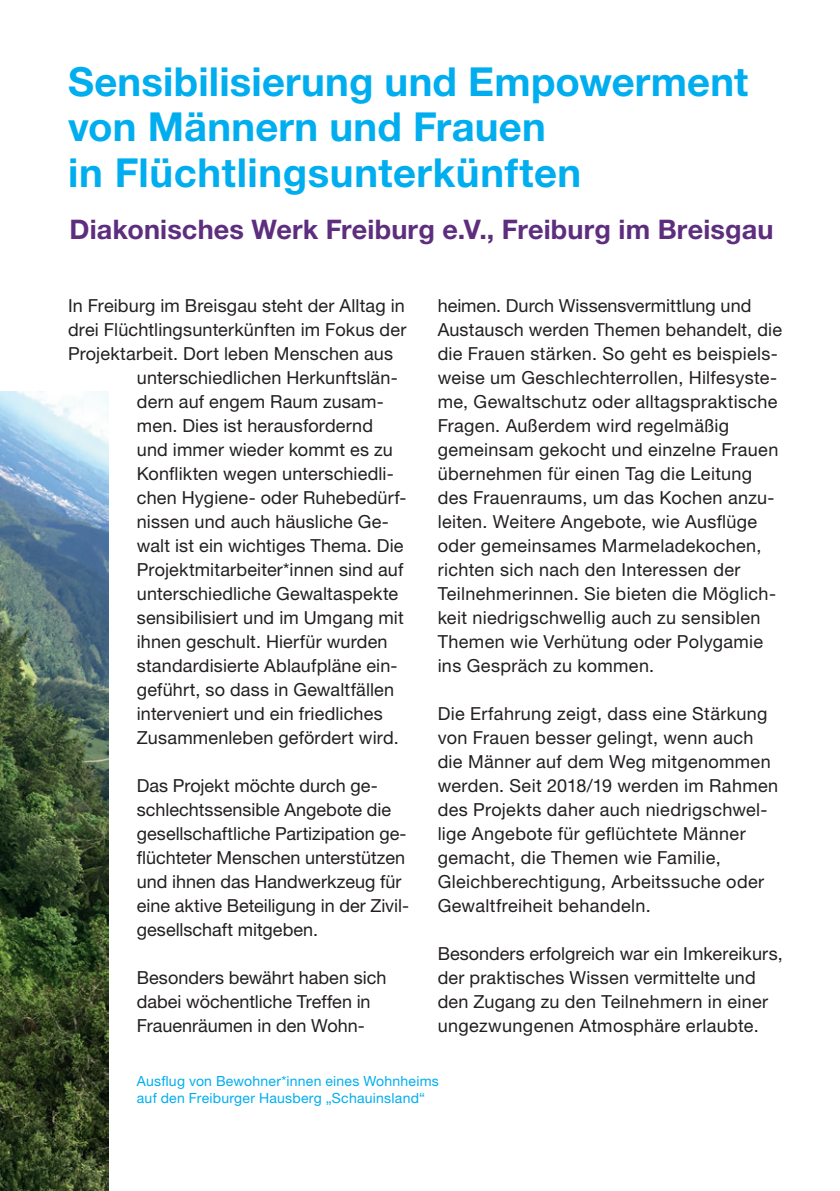
<style>
.page{position:relative;width:840px;height:1191px;background:#fff}
.page>*{position:absolute;margin:0;border:0;box-sizing:border-box;transform-origin:0 0}
.t1{font:700 40px/45.4px "Helvetica Neue LT Pro";letter-spacing:.005em;color:#00aeef}
.t2{font:700 27px "Helvetica Neue LT Pro";letter-spacing:.005em;color:#5e2e7e}
.t3{font:18px/24px "Helvetica Neue LT Pro";letter-spacing:.01em;color:#231f20}
.t4{font:14px/17px "Helvetica Neue LT Pro";letter-spacing:.015em;color:#00aeef}
</style>
<div class="page">
<img style="left:0;top:391px;width:108px;height:800px">
<h1 class="t1" style="left:68px;top:58px;width:681px">Sensibilisierung und Empowerment von Männern und Frauen<br>in Flüchtlingsunterkünften</h1>
<h2 class="t2" style="left:69px;top:213px;width:705px">Diakonisches Werk Freiburg e.V., Freiburg im Breisgau</h2>
<p class="t3" style="left:68px;top:293px;width:338px">In Freiburg im Breisgau steht der Alltag in</p>
<p class="t3" style="left:68px;top:317px;width:339px">drei Flüchtlingsunterkünften im Fokus der</p>
<p class="t3" style="left:68px;top:341px;width:326px">Projektarbeit. Dort leben Menschen aus</p>
<p class="t3" style="left:137px;top:365px;width:262px">unterschiedlichen Herkunftslän-</p>
<p class="t3" style="left:137px;top:389px;width:248px">dern auf engem Raum zusam-</p>
<p class="t3" style="left:137px;top:413px;width:237px">men. Dies ist herausfordernd</p>
<p class="t3" style="left:137px;top:437px;width:257px">und immer wieder kommt es zu</p>
<p class="t3" style="left:137px;top:461px;width:258px">Konflikten wegen unterschiedli-</p>
<p class="t3" style="left:137px;top:485px;width:271px">chen Hygiene- oder Ruhebedürf-</p>
<p class="t3" style="left:137px;top:509px;width:253px">nissen und auch häusliche Ge-</p>
<p class="t3" style="left:137px;top:533px;width:268px">walt ist ein wichtiges Thema. Die</p>
<p class="t3" style="left:137px;top:557px;width:268px">Projektmitarbeiter*innen sind auf</p>
<p class="t3" style="left:137px;top:581px;width:263px">unterschiedliche Gewaltaspekte</p>
<p class="t3" style="left:137px;top:605px;width:268px">sensibilisiert und im Umgang mit</p>
<p class="t3" style="left:137px;top:629px;width:252px">ihnen geschult. Hierfür wurden</p>
<p class="t3" style="left:137px;top:653px;width:262px">standardisierte Ablaufpläne ein-</p>
<p class="t3" style="left:137px;top:677px;width:259px">geführt, so dass in Gewaltfällen</p>
<p class="t3" style="left:137px;top:701px;width:247px">interveniert und ein friedliches</p>
<p class="t3" style="left:137px;top:725px;width:263px">Zusammenleben gefördert wird.</p>
<p class="t3" style="left:137px;top:773px;width:273px">Das Projekt möchte durch ge&shy;schlechtssensible Angebote die gesellschaftliche Partizipation ge&shy;flüchteter Menschen unterstützen und ihnen das Handwerkzeug für eine aktive Beteiligung in der Zivil&shy;gesellschaft mitgeben.</p>
<p class="t3" style="left:137px;top:965px;width:251px">Besonders bewährt haben sich dabei wöchentliche Treffen in<br>Frauenräumen in den Wohn-</p>
<p class="t3" style="left:437px;top:293px;width:346px">heimen. Durch Wissensvermittlung und Austausch werden Themen behandelt, die die Frauen stärken. So geht es beispiels&shy;weise um Geschlechterrollen, Hilfesyste&shy;me, Gewaltschutz oder alltagspraktische Fragen. Außerdem wird regelmäßig gemeinsam gekocht und einzelne Frauen übernehmen für einen Tag die Leitung des Frauenraums, um das Kochen anzu&shy;leiten. Weitere Angebote, wie Ausflüge oder gemeinsames Marmeladekochen, richten sich nach den Interessen der Teilnehmerinnen. Sie bieten die Möglich&shy;keit niedrigschwellig auch zu sensiblen Themen wie Verhütung oder Polygamie ins Gespräch zu kommen.</p>
<p class="t3" style="left:437px;top:701px;width:342px">Die Erfahrung zeigt, dass eine Stärkung von Frauen besser gelingt, wenn auch die Männer auf dem Weg mitgenommen werden. Seit 2018/19 werden im Rahmen des Projekts daher auch niedrigschwel&shy;lige Angebote für geflüchtete Männer gemacht, die Themen wie Familie, Gleichberechtigung, Arbeitssuche oder Gewaltfreiheit behandeln.</p>
<p class="t3" style="left:437px;top:941px;width:346px">Besonders erfolgreich war ein Imkereikurs, der praktisches Wissen vermittelte und den Zugang zu den Teilnehmern in einer ungezwungenen Atmosphäre erlaubte.</p>
<p class="t4" style="left:137px;top:1072px;width:303px">Ausflug von Bewohner*innen eines Wohnheims auf den Freiburger Hausberg „Schauinsland“</p>
</div>
